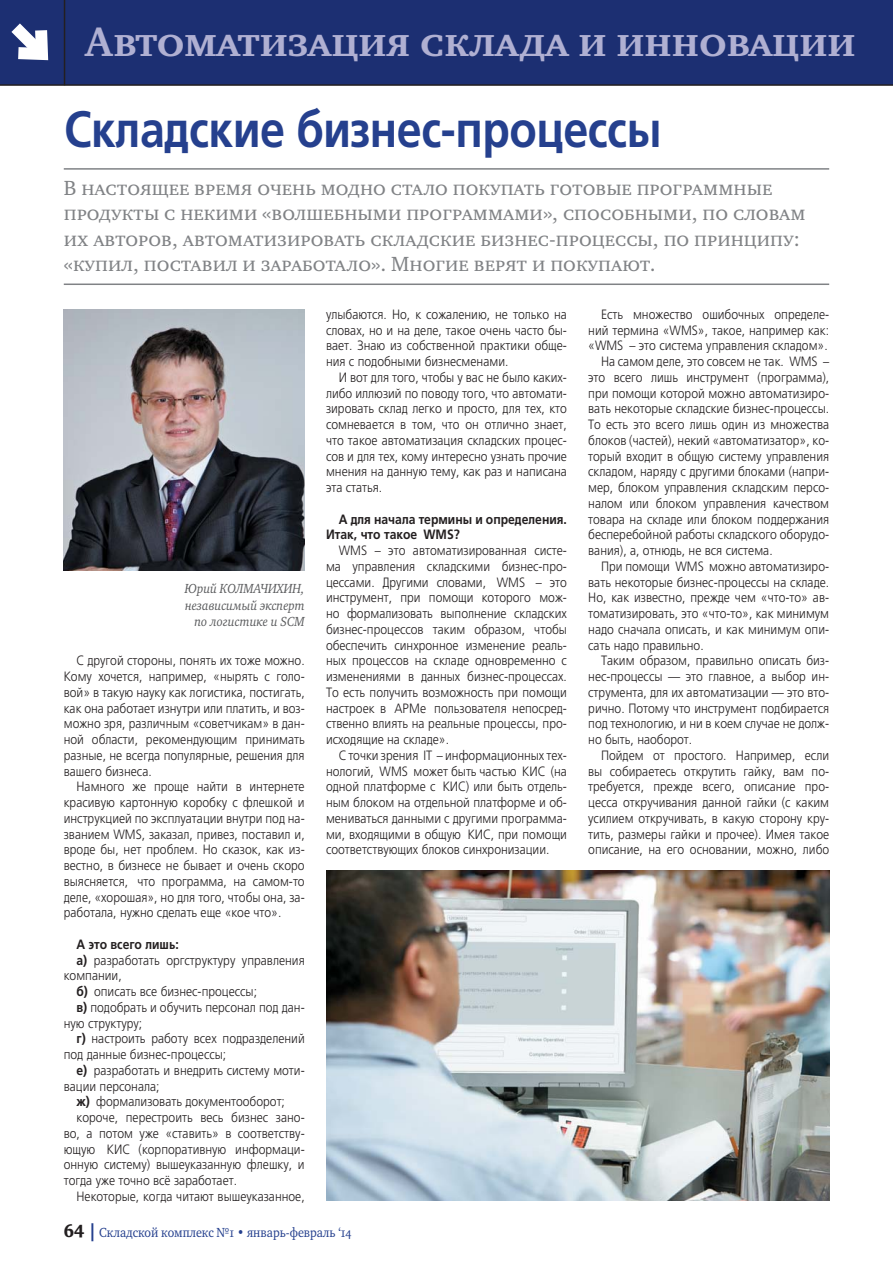
<style>
.page{position:relative;width:893px;height:1263px;background:#fff}
.page>*{position:absolute;margin:0;border:0;box-sizing:border-box;transform-origin:0 0}
.t1{font:51px "AG Foreigner Medium C";letter-spacing:-.01em;color:#25408e;scale:.88 1}
.t2{font:700 42px "Charter SCC";color:#b0b0d2}
.t3{font:21px/25.2px "Charter SCC";color:#808285}
.t4{font:13.5px/15.8px "AG Foreigner Light C";color:#231f20;text-align:justify;scale:.9 1}
.t5{font:700 13.5px/15.8px "AG Foreigner Light C";color:#231f20;scale:.9 1}
.t6{font:italic 13.5px/16.2px "Charter OSC";color:#58595b;text-align:right;scale:.9 1}
.t7{font:13.5px "Charter OSC";color:#25408e;scale:.9 1}
.s1{font-weight:700}
.s2{font-family:"Charter Black C";font-size:18px;color:#231f20}
.s3{font-family:"Charter Black C";font-size:18px}
</style>
<div class="page">
<div style="left:51px;top:0;width:842px;height:85px;background:#1c2f72"></div>
<div style="left:0;top:0;width:64px;height:85px;background:#1c2f72"></div>
<hr style="left:64px;top:0;width:1px;height:85px;background:#231f20">
<hr style="left:0;top:84px;width:893px;height:2px;background:#231f20">
<svg style="left:11px;top:23px;width:38px;height:38px"></svg>
<hr style="left:64px;top:168px;width:765px;height:2px;background:#808285">
<hr style="left:64px;top:283px;width:765px;height:2px;background:#808285">
<img style="left:326px;top:870px;width:503px;height:331px">
<img style="left:64px;top:309px;width:241px;height:262px">
<h2 class="t2" style="left:85px;top:16px;width:772px">Автоматизация склада и инновации</h2>
<h1 class="t1" style="left:64px;top:104px;width:681px">Складские бизнес-процессы</h1>
<p class="t3" style="left:64px;top:175px;width:743px">В настоящее время очень модно стало покупать готовые программные продукты с некими «волшебными программами», способными, по словам их авторов, автоматизировать складские бизнес-процессы, по принципу: «купил, поставил и заработало». Многие верят и покупают.</p>
<p class="t6" style="left:185px;top:582px;width:135px">Юрий КОЛМАЧИХИН, независимый эксперт по логистике и SCM</p>
<p class="t4" style="left:64px;top:653px;width:269px;text-indent:13px">С другой стороны, понять их тоже можно.<br>Кому хочется, например, «нырять с голо&shy;вой» в такую науку как логистика, постигать, как она работает изнутри или платить, и воз&shy;можно зря, различным «советчикам» в дан&shy;ной области, рекомендующим принимать разные, не всегда популярные, решения для вашего бизнеса.</p>
<p class="t4" style="left:64px;top:779px;width:269px;text-indent:13px">Намного же проще найти в интернете красивую картонную коробку с флешкой и инструкцией по эксплуатации внутри под на&shy;званием WMS, заказал, привез, поставил и, вроде бы, нет проблем. Но сказок, как из&shy;вестно, в бизнесе не бывает и очень скоро выясняется, что программа, на самом-то деле, «хорошая», но для того, чтобы она, за&shy;работала, нужно сделать еще «кое что».</p>
<p class="t5" style="left:77px;top:937px;width:115px">А это всего лишь:</p>
<p class="t4" style="left:77px;top:953px;width:255px"><span class="s1">а)</span> разработать оргструктуру управления</p>
<p class="t4" style="left:64px;top:968px;width:66px">компании,</p>
<p class="t4" style="left:77px;top:984px;width:202px"><span class="s1">б)</span> описать все бизнес-процессы;</p>
<p class="t4" style="left:77px;top:1000px;width:255px"><span class="s1">в)</span> подобрать и обучить персонал под дан-</p>
<p class="t4" style="left:64px;top:1016px;width:89px">ную структуру;</p>
<p class="t4" style="left:77px;top:1031px;width:255px"><span class="s1">г)</span> настроить работу всех подразделений</p>
<p class="t4" style="left:64px;top:1047px;width:182px">под данные бизнес-процессы;</p>
<p class="t4" style="left:77px;top:1063px;width:255px"><span class="s1">е)</span> разработать и внедрить систему моти-</p>
<p class="t4" style="left:64px;top:1079px;width:108px">вации персонала;</p>
<p class="t4" style="left:77px;top:1094px;width:233px"><span class="s1">ж)</span> формализовать документооборот;</p>
<p class="t4" style="left:77px;top:1110px;width:255px">короче, перестроить весь бизнес зано-</p>
<p class="t4" style="left:64px;top:1126px;width:269px">во, а потом уже «ставить» в соответству-</p>
<p class="t4" style="left:64px;top:1142px;width:269px">ющую КИС (корпоративную информаци-</p>
<p class="t4" style="left:64px;top:1157px;width:269px">онную систему) вышеуказанную флешку, и</p>
<p class="t4" style="left:64px;top:1173px;width:194px">тогда уже точно всё заработает.</p>
<p class="t4" style="left:77px;top:1189px;width:255px">Некоторые, когда читают вышеуказанное,</p>
<p class="t4" style="left:326px;top:307px;width:269px">улыбаются. Но, к сожалению, не только на словах, но и на деле, такое очень часто бы&shy;вает. Знаю из собственной практики обще&shy;ния с подобными бизнесменами.</p>
<p class="t4" style="left:326px;top:370px;width:269px;text-indent:13px">И вот для того, чтобы у вас не было каких&shy;либо иллюзий по поводу того, что автомати&shy;зировать склад легко и просто, для тех, кто сомневается в том, что он отлично знает, что такое автоматизация складских процес&shy;сов и для тех, кому интересно узнать прочие мнения на данную тему, как раз и написана эта статья.</p>
<p class="t5" style="left:326px;top:512px;width:269px;text-indent:13px">А для начала термины и определения.<br>Итак, что такое WMS?</p>
<p class="t4" style="left:326px;top:543px;width:269px;text-indent:13px">WMS – это автоматизированная систе&shy;ма управления складскими бизнес-про&shy;цессами. Другими словами, WMS – это инструмент, при помощи которого мож&shy;но формализовать выполнение складских бизнес-процессов таким образом, чтобы обеспечить синхронное изменение реаль&shy;ных процессов на складе одновременно с изменениями в данных бизнес-процессах.<br>То есть получить возможность при помощи настроек в АРМе пользователя непосред&shy;ственно влиять на реальные процессы, про&shy;исходящие на складе».</p>
<p class="t4" style="left:326px;top:748px;width:269px;text-indent:13px">С точки зрения IT – информационных тех&shy;нологий, WMS может быть частью КИС (на одной платформе с КИС) или быть отдель&shy;ным блоком на отдельной платформе и об&shy;мениваться данными с другими программа&shy;ми, входящими в общую КИС, при помощи соответствующих блоков синхронизации.</p>
<p class="t7" style="left:64px;top:1227px;width:321px"><span class="s2">64</span> <span class="s3">|</span> Складской комплекс №1 • январь-февраль ‘14</p>
<p class="t4" style="left:601px;top:307px;width:255px">Есть множество ошибочных определе-</p>
<p class="t4" style="left:588px;top:323px;width:269px">ний термина «WMS», такое, например как:</p>
<p class="t4" style="left:588px;top:338px;width:268px">«WMS – это система управления складом».</p>
<p class="t4" style="left:601px;top:354px;width:255px">На самом деле, это совсем не так. WMS –</p>
<p class="t4" style="left:588px;top:370px;width:269px">это всего лишь инструмент (программа),</p>
<p class="t4" style="left:588px;top:386px;width:269px">при помощи которой можно автоматизиро-</p>
<p class="t4" style="left:588px;top:401px;width:269px">вать некоторые складские бизнес-процессы.</p>
<p class="t4" style="left:588px;top:417px;width:269px">То есть это всего лишь один из множества</p>
<p class="t4" style="left:588px;top:433px;width:269px">блоков (частей), некий «автоматизатор», ко-</p>
<p class="t4" style="left:588px;top:449px;width:269px">торый входит в общую систему управления</p>
<p class="t4" style="left:588px;top:464px;width:269px">складом, наряду с другими блоками (напри-</p>
<p class="t4" style="left:588px;top:480px;width:269px">мер, блоком управления складским персо-</p>
<p class="t4" style="left:588px;top:496px;width:269px">налом или блоком управления качеством</p>
<p class="t4" style="left:588px;top:512px;width:269px">товара на складе или блоком поддержания</p>
<p class="t4" style="left:588px;top:527px;width:269px">бесперебойной работы складского оборудо-</p>
<p class="t4" style="left:588px;top:543px;width:206px">вания), а, отнюдь, не вся система.</p>
<p class="t4" style="left:601px;top:559px;width:255px">При помощи WMS можно автоматизиро-</p>
<p class="t4" style="left:588px;top:575px;width:269px">вать некоторые бизнес-процессы на складе.</p>
<p class="t4" style="left:588px;top:590px;width:269px">Но, как известно, прежде чем «что-то» ав-</p>
<p class="t4" style="left:588px;top:606px;width:269px">томатизировать, это «что-то», как минимум</p>
<p class="t4" style="left:588px;top:622px;width:269px">надо сначала описать, и как минимум опи-</p>
<p class="t4" style="left:588px;top:638px;width:130px">сать надо правильно.</p>
<p class="t4" style="left:601px;top:653px;width:255px">Таким образом, правильно описать биз-</p>
<p class="t4" style="left:588px;top:669px;width:269px">нес-процессы — это главное, а выбор ин-</p>
<p class="t4" style="left:588px;top:685px;width:269px">струмента, для их автоматизации — это вто-</p>
<p class="t4" style="left:588px;top:701px;width:269px">рично. Потому что инструмент подбирается</p>
<p class="t4" style="left:588px;top:716px;width:269px">под технологию, и ни в коем случае не долж-</p>
<p class="t4" style="left:588px;top:732px;width:117px">но быть, наоборот.</p>
<p class="t4" style="left:601px;top:748px;width:255px">Пойдем от простого. Например, если</p>
<p class="t4" style="left:588px;top:764px;width:269px">вы собираетесь открутить гайку, вам по-</p>
<p class="t4" style="left:588px;top:779px;width:269px">требуется, прежде всего, описание про-</p>
<p class="t4" style="left:588px;top:795px;width:269px">цесса откручивания данной гайки (с каким</p>
<p class="t4" style="left:588px;top:811px;width:269px">усилием откручивать, в какую сторону кру-</p>
<p class="t4" style="left:588px;top:827px;width:269px">тить, размеры гайки и прочее). Имея такое</p>
<p class="t4" style="left:588px;top:842px;width:269px">описание, на его основании, можно, либо</p>
</div>
